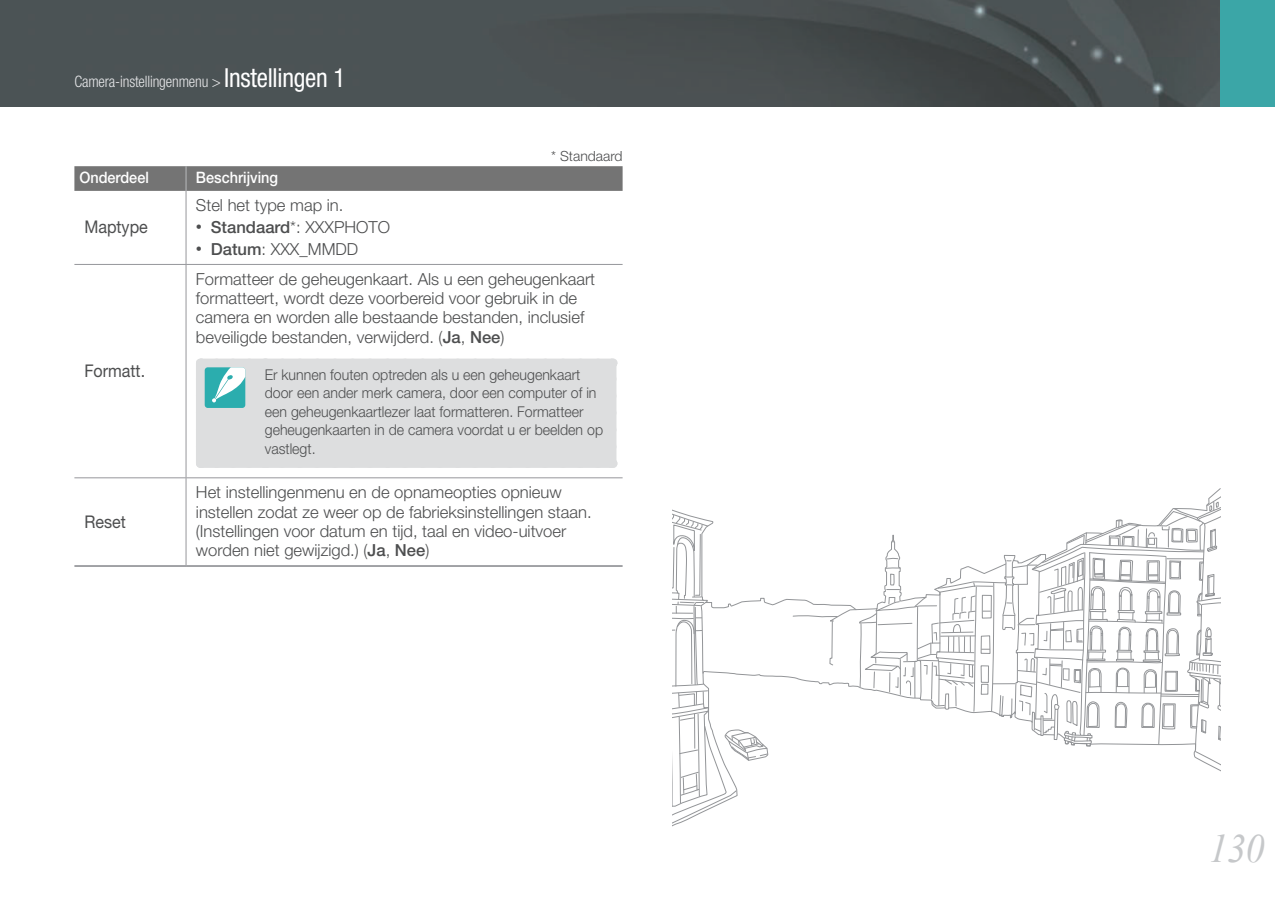
<style>
.page{position:relative;width:1275px;height:903px;background:#fff}
.page>*{position:absolute;margin:0;border:0;box-sizing:border-box;transform-origin:0 0}
.t1{font:italic 40.25px "Times New Roman";color:#c6c8ca;scale:.95 1}
.t2{font:17.5px "Helvetica Neue";color:#4d4e4f;scale:.92 1}
.t3{font:300 16.62px/19.2px "Helvetica Neue";color:#4d4e4f}
.t4{font:300 condensed 15.75px "Helvetica Neue";letter-spacing:-.01em;color:#e6e7e9;scale:.96 1}
.t5{font:500 15.75px "Helvetica Neue";color:#fff;scale:.92 1}
.t6{font:300 14.88px/18.4px "Helvetica Neue";color:#4d4e4f;scale:.95 1}
.t7{font:300 14px "Helvetica Neue";color:#4d4e4f}
.s1{font-weight:400;font-size:26.25px;color:#fff}
.s2{font-family:"Arial";font-weight:400;font-size:17.5px}
.s3{font-weight:500}
</style>
<div class="page">
<img style="left:0;top:0;width:1220px;height:107px">
<div style="left:1220px;top:0;width:55px;height:107px;background:#3ba6a7"></div>
<hr style="left:186px;top:191px;width:1px;height:73px;background:#96979b">
<hr style="left:74px;top:264px;width:112px;height:1px;background:#96979b">
<hr style="left:186px;top:264px;width:437px;height:1px;background:#96979b">
<hr style="left:186px;top:265px;width:1px;height:212px;background:#96979b">
<hr style="left:74px;top:477px;width:112px;height:1px;background:#96979b">
<hr style="left:186px;top:477px;width:437px;height:1px;background:#96979b">
<hr style="left:186px;top:478px;width:1px;height:87px;background:#96979b">
<hr style="left:74px;top:565px;width:112px;height:2px;background:#96979b">
<hr style="left:186px;top:565px;width:437px;height:2px;background:#96979b">
<svg style="left:74px;top:166px;width:549px;height:25px;background:#767676"></svg>
<div style="left:196px;top:359px;width:420px;height:109px;background:#dddedf"></div>
<svg style="left:672px;top:513px;width:96px;height:311px"></svg>
<svg style="left:792px;top:495px;width:428px;height:276px"></svg>
<p class="t4" style="left:74px;top:76px;width:284px">Camera-instellingenmenu &gt; <span class="s1">Instellingen 1</span></p>
<p class="t5" style="left:79px;top:172px;width:77px">Onderdeel</p>
<p class="t5" style="left:196px;top:172px;width:91px">Beschrijving</p>
<p class="t2" style="left:84px;top:221px;width:71px">Maptype</p>
<p class="t3" style="left:196px;top:197px;width:149px">Stel het type map in.</p>
<p class="t3" style="left:196px;top:219px;width:196px"><span class="s2">•</span> <span class="s3">Standaard</span>*: XXXPHOTO</p>
<p class="t3" style="left:196px;top:241px;width:164px"><span class="s2">•</span> <span class="s3">Datum</span>: XXX_MMDD</p>
<p class="t7" style="left:551px;top:151px;width:73px">* Standaard</p>
<p class="t2" style="left:84px;top:364px;width:68px">Formatt.</p>
<p class="t2" style="left:84px;top:515px;width:47px">Reset</p>
<p class="t3" style="left:196px;top:271px;width:401px">Formatteer de geheugenkaart. Als u een geheugenkaart formatteert, wordt deze voorbereid voor gebruik in de camera en worden alle bestaande bestanden, inclusief beveiligde bestanden, verwijderd. (<span class="s3">Ja</span>, <span class="s3">Nee</span>)</p>
<p class="t6" style="left:265px;top:367px;width:358px">Er kunnen fouten optreden als u een geheugenkaart door een ander merk camera, door een computer of in een geheugenkaartlezer laat formatteren. Formatteer geheugenkaarten in de camera voordat u er beelden op vastlegt.</p>
<p class="t3" style="left:196px;top:484px;width:397px">Het instellingenmenu en de opnameopties opnieuw instellen zodat ze weer op de fabrieksinstellingen staan. (Instellingen voor datum en tijd, taal en video-uitvoer worden niet gewijzigd.) (<span class="s3">Ja</span>, <span class="s3">Nee</span>)</p>
<h1 class="t1" style="left:1209px;top:826px;width:60px">130</h1>
</div>
